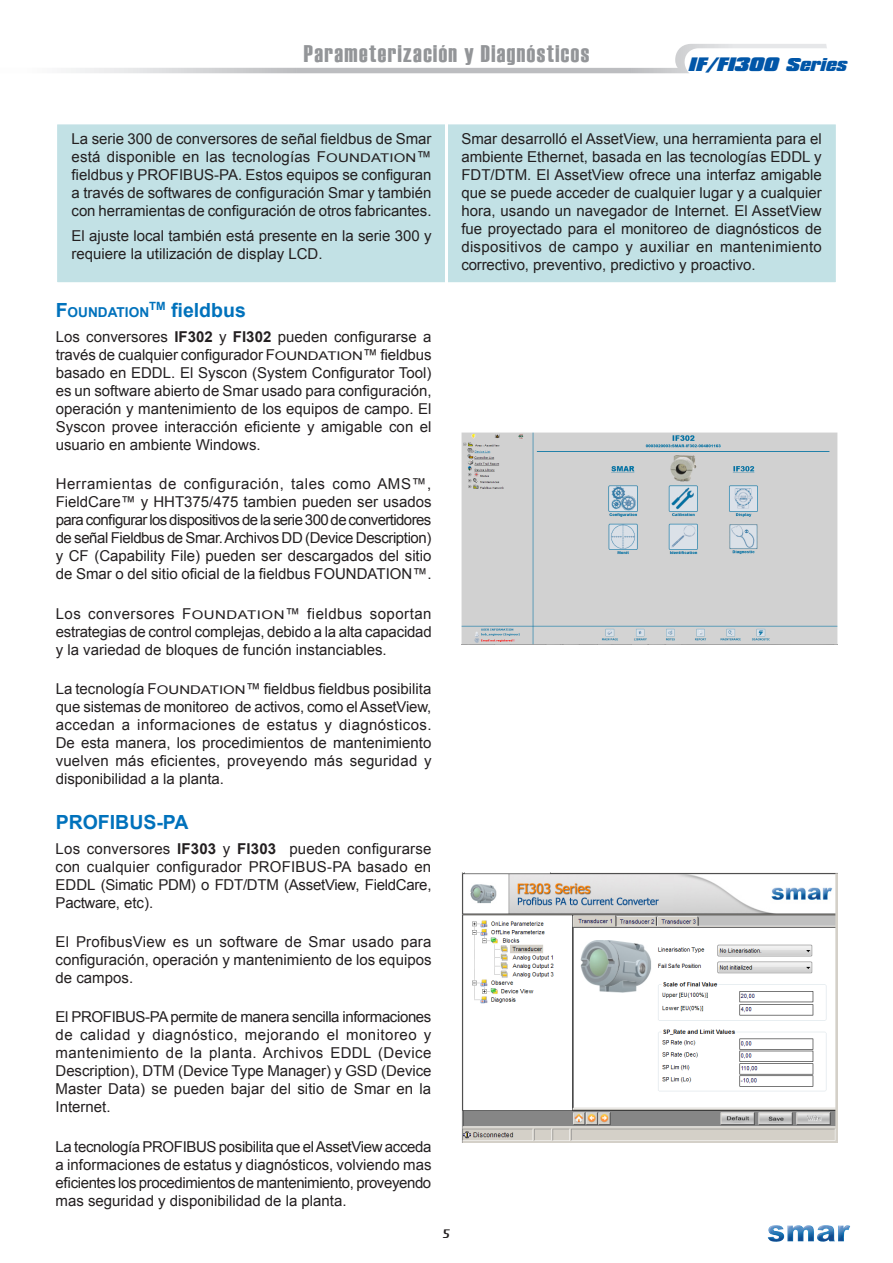
<style>
.page{position:relative;width:893px;height:1263px;background:#fff}
.page>*{position:absolute;margin:0;border:0;box-sizing:border-box;transform-origin:0 0}
.txt-dim{font:24px "Haettenschweiler";letter-spacing:.06em;color:#939598}
.t1{font:700 19.5px "Arial";color:#0072bc}
.t2{font:italic 900 16.65px "Compacta BT";color:#0156a8;scale:1.1 1}
.TEXTO{font:15px/18px "Arial";color:#231f20;text-align:justify}
.t3{font:700 13.65px "Arial";color:#0072bc}
.t4{font:12px "Intercity";color:#231f20}
.s1{font-size:15.9px}
.s2{font-size:12px}
.s3{font-size:19.5px}
.s4{font-weight:700}
</style>
<div class="page">
<img style="left:768px;top:1225px;width:82px;height:17px">
<svg style="left:683px;top:48px;width:144px;height:26px"></svg>
<div style="left:56px;top:123px;width:781px;height:161px;background:#c2e1e5;border:1px solid #fff"></div>
<hr style="left:445px;top:115px;width:3px;height:182px;background:#fff">
<img style="left:461px;top:433px;width:376px;height:211px">
<img style="left:461px;top:873px;width:376px;height:269px">
<p class="txt-dim" style="left:304px;top:37px;width:287px">Parameterización y Diagnósticos</p>
<p class="t2" style="left:688px;top:54px;width:150px">IF/FI300 <span class="s1">Series</span></p>
<p class="TEXTO" style="left:72px;top:130px;width:361px">La serie 300 de conversores de señal fieldbus de Smar está disponible en las tecnologías F<span class="s2">OUNDATION</span>™ fieldbus y PROFIBUS-PA. Estos equipos se configuran a través de softwares de configuración Smar y también con herramientas de configuración de otros fabricantes.</p>
<p class="TEXTO" style="left:72px;top:227px;width:361px">El ajuste local también está presente en la serie 300 y requiere la utilización de display LCD.</p>
<p class="TEXTO" style="left:461px;top:130px;width:362px">Smar desarrolló el AssetView, una herramienta para el ambiente Ethernet, basada en las tecnologías EDDL y FDT/DTM. El AssetView ofrece una interfaz amigable que se puede acceder de cualquier lugar y a cualquier hora, usando un navegador de Internet. El AssetView fue proyectado para el monitoreo de diagnósticos de dispositivos de campo y auxiliar en mantenimiento correctivo, preventivo, predictivo y proactivo.</p>
<p class="t3" style="left:56px;top:303px;width:95px"><span class="s3">F</span>OUNDATION</p>
<p class="t1" style="left:149px;top:297px;width:98px"><sup>TM</sup> fieldbus</p>
<p class="TEXTO" style="left:56px;top:328px;width:377px">Los conversores <span class="s4">IF302</span> y <span class="s4">FI302</span> pueden configurarse a través de cualquier configurador F<span class="s2">OUNDATION</span>™ fieldbus basado en EDDL. El Syscon (System Configurator Tool) es un software abierto de Smar usado para configuración, operación y mantenimiento de los equipos de campo. El Syscon provee interacción eficiente y amigable con el usuario en ambiente Windows.</p>
<p class="TEXTO" style="left:56px;top:475px;width:377px">Herramientas de configuración, tales como AMS™, FieldCare™ y HHT375/475 tambien pueden ser usados para configurar los dispositivos de la serie 300 de convertidores de señal Fieldbus de Smar. Archivos DD (Device Description) y CF (Capability File) pueden ser descargados del sitio de Smar o del sitio oficial de la fieldbus FOUNDATION™.</p>
<p class="TEXTO" style="left:56px;top:604px;width:377px">Los conversores F<span class="s2">OUNDATION</span>™ fieldbus soportan estrategias de control complejas, debido a la alta capacidad y la variedad de bloques de función instanciables.</p>
<p class="TEXTO" style="left:56px;top:680px;width:377px">La tecnología F<span class="s2">OUNDATION</span>™ fieldbus fieldbus posibilita que sistemas de monitoreo de activos, como el AssetView, accedan a informaciones de estatus y diagnósticos.<br>De esta manera, los procedimientos de mantenimiento vuelven más eficientes, proveyendo más seguridad y disponibilidad a la planta.</p>
<p class="t1" style="left:56px;top:809px;width:134px">PROFIBUS-PA</p>
<p class="TEXTO" style="left:56px;top:839px;width:377px">Los conversores <span class="s4">IF303</span> y <span class="s4">FI303</span> pueden configurarse con cualquier configurador PROFIBUS-PA basado en EDDL (Simatic PDM) o FDT/DTM (AssetView, FieldCare, Pactware, etc).</p>
<p class="TEXTO" style="left:56px;top:933px;width:377px">El ProfibusView es un software de Smar usado para configuración, operación y mantenimiento de los equipos de campos.</p>
<p class="TEXTO" style="left:56px;top:1008px;width:377px">El PROFIBUS-PA permite de manera sencilla informaciones de calidad y diagnóstico, mejorando el monitoreo y mantenimiento de la planta. Archivos EDDL (Device Description), DTM (Device Type Manager) y GSD (Device Master Data) se pueden bajar del sitio de Smar en la Internet.</p>
<p class="TEXTO" style="left:56px;top:1138px;width:377px">La tecnología PROFIBUS posibilita que el AssetView acceda a informaciones de estatus y diagnósticos, volviendo mas eficientes los procedimientos de mantenimiento, proveyendo mas seguridad y disponibilidad de la planta.</p>
<p class="t4" style="left:443px;top:1227px;width:9px">5</p>
</div>
